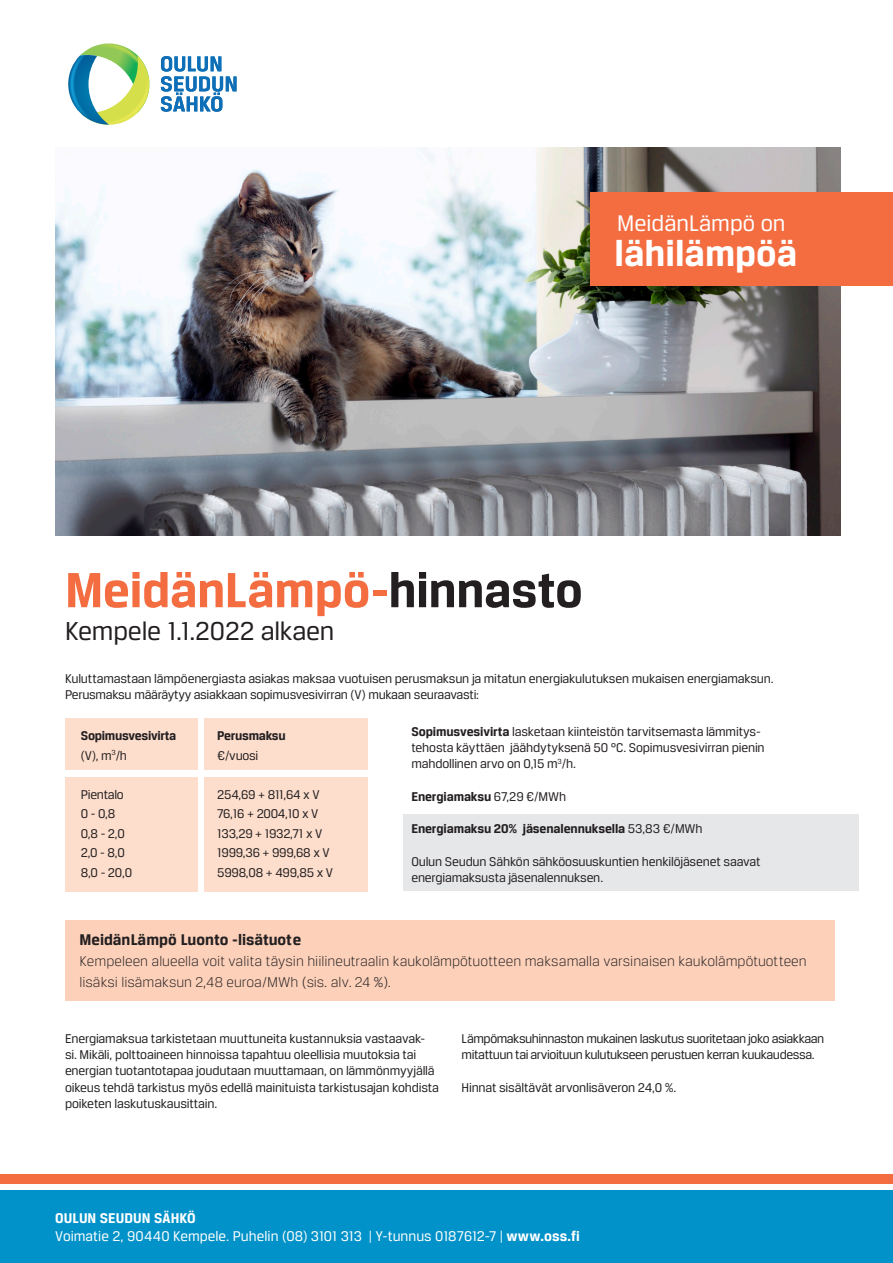
<style>
.page{position:relative;width:893px;height:1263px;background:#fff}
.page>*{position:absolute;margin:0;border:0;box-sizing:border-box;transform-origin:0 0}
.t1{font:700 52.5px "Breuer Text";letter-spacing:-.01em;color:#f36d41}
.t2{font:700 39px "Breuer Text";color:#fff}
.t3{font:27.6px "Breuer Text";letter-spacing:-.01em;color:#231f20}
.t4{font:24px "Breuer Text";color:#fff}
.t5{font:700 16.5px "Breuer Text";color:#231f20}
.t6{font:300 15px/21px "Breuer Text";color:#231f20}
.t7{font:15px "Breuer Text";color:#fff}
.t8{font:700 15px "Breuer Text";color:#fff}
.t9{font:13.5px/16.2px "Breuer Text";letter-spacing:-.015em;color:#231f20}
.t10{font:13.5px/16.2px "Breuer Text";letter-spacing:-.035em;color:#231f20}
.t11{font:700 13.5px "Breuer Text";letter-spacing:-.01em;color:#231f20}
.s1{color:#231f20}
.s2{font-weight:700}
.s3{font-weight:400}
</style>
<div class="page">
<div style="left:403px;top:814px;width:456px;height:31px;background:#e6e7e9"></div>
<div style="left:403px;top:840px;width:456px;height:51px;background:#e6e7e9"></div>
<div style="left:65px;top:777px;width:133px;height:114px;background:#fddecd"></div>
<div style="left:204px;top:777px;width:164px;height:114px;background:#fddecd"></div>
<div style="left:65px;top:719px;width:133px;height:51px;background:#fddecd"></div>
<div style="left:204px;top:719px;width:164px;height:51px;background:#fddecd"></div>
<img style="left:55px;top:148px;width:785px;height:388px">
<div style="left:0;top:1191px;width:893px;height:72px;background:#0092c8"></div>
<div style="left:0;top:1174px;width:893px;height:10px;background:#f36d41"></div>
<div style="left:590px;top:192px;width:303px;height:94px;background:#f36d41"></div>
<svg style="left:162px;top:56px;width:74px;height:56px"></svg>
<img style="left:160px;top:58px;width:5px;height:54px">
<svg style="left:105px;top:79px;width:45px;height:46px"></svg>
<img style="left:68px;top:53px;width:37px;height:72px">
<img style="left:82px;top:43px;width:68px;height:36px">
<div style="left:65px;top:920px;width:769px;height:81px;background:#fcd0b9"></div>
<p class="t4" style="left:617px;top:210px;width:170px">MeidänLämpö on</p>
<p class="t2" style="left:614px;top:231px;width:184px">lähilämpöä</p>
<p class="t1" style="left:65px;top:560px;width:519px">MeidänLämpö-<span class="s1">hinnasto</span></p>
<p class="t3" style="left:65px;top:616px;width:271px">Kempele 1.1.2022 alkaen</p>
<p class="t9" style="left:65px;top:670px;width:710px">Kuluttamastaan lämpöenergiasta asiakas maksaa vuotuisen perusmaksun ja mitatun energiakulutuksen mukaisen energiamaksun.</p>
<p class="t9" style="left:65px;top:686px;width:416px">Perusmaksu määräytyy asiakkaan sopimusvesivirran (V) mukaan seuraavasti:</p>
<p class="t11" style="left:81px;top:728px;width:97px">Sopimusvesivirta</p>
<p class="t11" style="left:217px;top:728px;width:70px">Perusmaksu</p>
<p class="t9" style="left:81px;top:747px;width:48px">(V), m<sup>3</sup>/h</p>
<p class="t9" style="left:217px;top:747px;width:43px">€/vuosi</p>
<p class="t9" style="left:81px;top:786px;width:45px">Pientalo</p>
<p class="t9" style="left:217px;top:786px;width:104px">254,69 + 811,64 x V</p>
<p class="t9" style="left:81px;top:805px;width:36px">0 - 0,8</p>
<p class="t9" style="left:217px;top:805px;width:103px">76,16 + 2004,10 x V</p>
<p class="t9" style="left:81px;top:825px;width:46px">0,8 - 2,0</p>
<p class="t9" style="left:217px;top:825px;width:107px">133,29 + 1932,71 x V</p>
<p class="t9" style="left:81px;top:844px;width:46px">2,0 - 8,0</p>
<p class="t9" style="left:217px;top:844px;width:114px">1999,36 + 999,68 x V</p>
<p class="t9" style="left:81px;top:864px;width:53px">8,0 - 20,0</p>
<p class="t9" style="left:217px;top:864px;width:117px">5998,08 + 499,85 x V</p>
<p class="t9" style="left:411px;top:723px;width:355px"><span class="s2">Sopimusvesivirta</span> lasketaan kiinteistön tarvitsemasta lämmitys&shy;tehosta käyttäen jäähdytyksenä 50 °C. Sopimusvesivirran pienin mahdollinen arvo on 0,15 m<sup>3</sup>/h.</p>
<p class="t11" style="left:411px;top:789px;width:156px">Energiamaksu <span class="s3">67,29 €/MWh</span></p>
<p class="t11" style="left:411px;top:821px;width:293px">Energiamaksu 20% jäsenalennuksella <span class="s3">53,83 €/MWh</span></p>
<p class="t9" style="left:411px;top:853px;width:351px">Oulun Seudun Sähkön sähköosuuskuntien henkilöjäsenet saavat energiamaksusta jäsenalennuksen.</p>
<p class="t5" style="left:80px;top:930px;width:223px">MeidänLämpö Luonto -lisätuote</p>
<p class="t6" style="left:80px;top:950px;width:729px">Kempeleen alueella voit valita täysin hiilineutraalin kaukolämpötuotteen maksamalla varsinaisen kaukolämpötuotteen lisäksi lisämaksun 2,48 euroa/MWh (sis. alv. 24 %).</p>
<p class="t9" style="left:65px;top:1030px;width:375px">Energiamaksua tarkistetaan muuttuneita kustannuksia vastaavak&shy;si. Mikäli, polttoaineen hinnoissa tapahtuu oleellisia muutoksia tai energian tuotantotapaa joudutaan muuttamaan, on lämmönmyyjällä oikeus tehdä tarkistus myös edellä mainituista tarkistusajan kohdista poiketen laskutuskausittain.</p>
<p class="t10" style="left:462px;top:1030px;width:364px">Lämpömaksuhinnaston mukainen laskutus suoritetaan joko asiakkaan mitattuun tai arvioituun kulutukseen perustuen kerran kuukaudessa.</p>
<p class="t9" style="left:462px;top:1079px;width:216px">Hinnat sisältävät arvonlisäveron 24,0 %.</p>
<p class="t8" style="left:55px;top:1209px;width:142px">OULUN SEUDUN SÄHKÖ</p>
<p class="t7" style="left:55px;top:1227px;width:526px">Voimatie 2, 90440 Kempele. Puhelin (08) 3101 313 | Y-tunnus 0187612-7 | <span class="s2">www.oss.fi</span></p>
</div>
